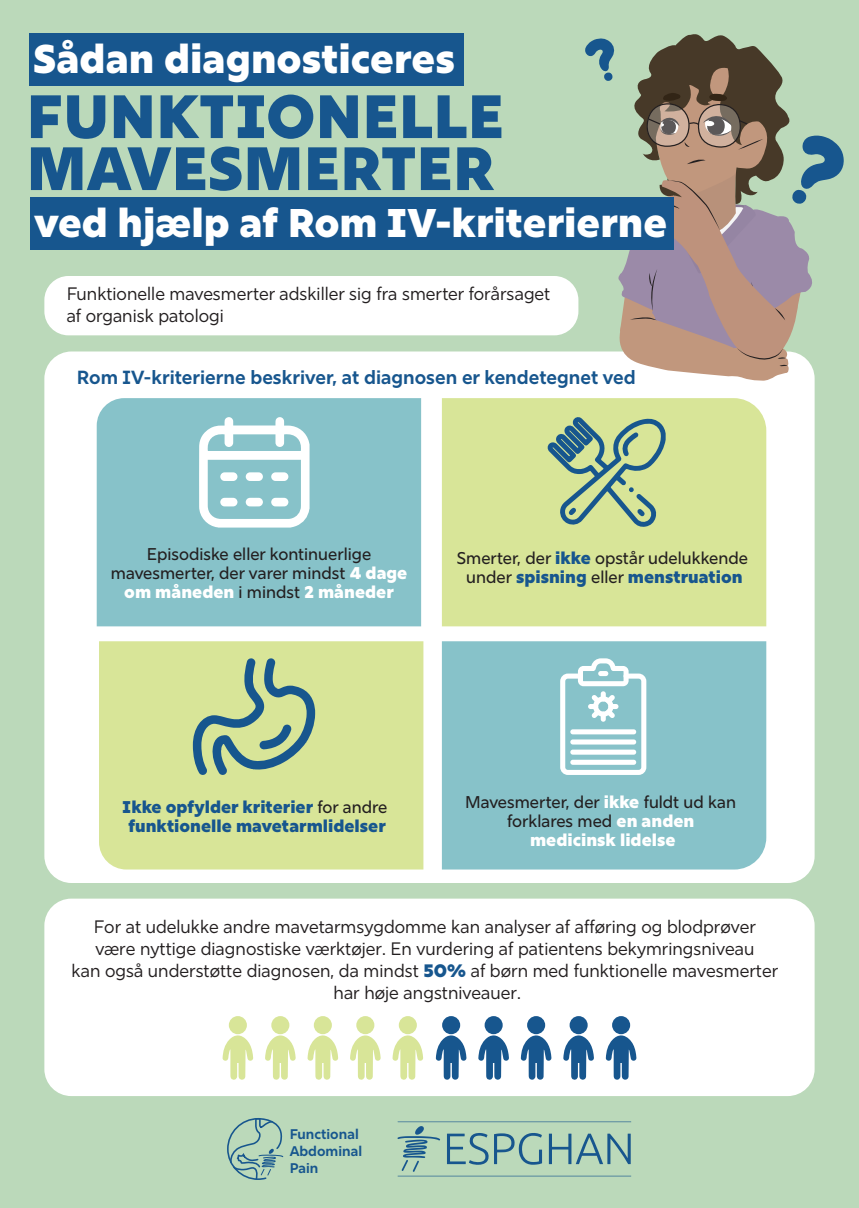
<style>
.page{position:relative;width:859px;height:1208px;background:#bbd9ba}
.page>*{position:absolute;margin:0;border:0;box-sizing:border-box;transform-origin:0 0}
.t1{font:900 61px/52px "Rig Sans";color:#17568e}
.t2{font:900 40px "Rig Sans";color:#fff}
.t3{font:700 19px "Rig Sans";color:#17568e}
.t4{font:18px/22px "Rig Sans";color:#231f20}
.t5{font:500 17px/19px "Rig Sans";color:#231f20;text-align:center}
.t6{font:900 17px/19px "Rig Sans";color:#17568e;text-align:center}
.t7{font:700 14px/16.8px "Rig Sans";color:#17568e}
.s1{font-weight:900;color:#fff}
.s2{font-weight:900;color:#17568e}
.s3{font-weight:500;color:#231f20}
</style>
<div class="page">
<div style="left:44px;top:898px;width:771px;height:198px;background:#fff;border-radius:27px"></div>
<div style="left:44px;top:351px;width:771px;height:532px;background:#fff;border-radius:27px"></div>
<div style="left:97px;top:398px;width:324px;height:228px;background:#87c2c9"></div>
<div style="left:44px;top:276px;width:534px;height:59px;background:#fff;border-radius:24px"></div>
<div style="left:99px;top:641px;width:324px;height:228px;background:#d8e598"></div>
<svg style="left:199px;top:417px;width:111px;height:110px"></svg>
<div style="left:442px;top:398px;width:324px;height:228px;background:#d8e598"></div>
<div style="left:442px;top:641px;width:324px;height:228px;background:#87c2c9"></div>
<svg style="left:547px;top:416px;width:119px;height:111px"></svg>
<svg style="left:193px;top:658px;width:122px;height:117px"></svg>
<svg style="left:560px;top:658px;width:86px;height:117px"></svg>
<div style="left:598px;top:671px;width:10px;height:5px;background:#fff;border-radius:3px"></div>
<svg style="left:222px;top:1035px;width:31px;height:45px"></svg>
<div style="left:229px;top:1016px;width:18px;height:18px;background:#d8e598;border-radius:50%"></div>
<svg style="left:265px;top:1035px;width:31px;height:45px"></svg>
<div style="left:271px;top:1016px;width:18px;height:18px;background:#d8e598;border-radius:50%"></div>
<svg style="left:307px;top:1035px;width:31px;height:45px"></svg>
<div style="left:314px;top:1016px;width:18px;height:18px;background:#d8e598;border-radius:50%"></div>
<svg style="left:350px;top:1035px;width:31px;height:45px"></svg>
<div style="left:356px;top:1016px;width:18px;height:18px;background:#d8e598;border-radius:50%"></div>
<svg style="left:392px;top:1035px;width:31px;height:45px"></svg>
<div style="left:399px;top:1016px;width:18px;height:18px;background:#d8e598;border-radius:50%"></div>
<svg style="left:436px;top:1035px;width:31px;height:45px"></svg>
<div style="left:442px;top:1016px;width:18px;height:18px;background:#17568e;border-radius:50%"></div>
<svg style="left:478px;top:1035px;width:31px;height:45px"></svg>
<div style="left:485px;top:1016px;width:18px;height:18px;background:#17568e;border-radius:50%"></div>
<svg style="left:521px;top:1035px;width:31px;height:45px"></svg>
<div style="left:527px;top:1016px;width:18px;height:18px;background:#17568e;border-radius:50%"></div>
<svg style="left:563px;top:1035px;width:31px;height:45px"></svg>
<div style="left:570px;top:1016px;width:18px;height:18px;background:#17568e;border-radius:50%"></div>
<svg style="left:606px;top:1035px;width:30px;height:45px"></svg>
<div style="left:612px;top:1016px;width:18px;height:18px;background:#17568e;border-radius:50%"></div>
<svg style="left:397px;top:1121px;width:234px;height:55px"></svg>
<svg style="left:227px;top:1118px;width:57px;height:62px"></svg>
<svg style="left:584px;top:34px;width:260px;height:347px"></svg>
<div style="left:29px;top:33px;width:435px;height:53px;background:#17568e"></div>
<div style="left:30px;top:197px;width:643px;height:53px;background:#17568e"></div>
<h2 class="t2" style="left:33px;top:33px;width:423px">Sådan diagnosticeres</h2>
<h1 class="t1" style="left:26px;top:91px;width:479px">FUNKTIONELLE<br>MAVESMERTER</h1>
<h2 class="t2" style="left:34px;top:198px;width:634px">ved hjælp af Rom IV-kriterierne</h2>
<p class="t4" style="left:67px;top:283px;width:485px;line-height:21.6px">Funktionelle mavesmerter adskiller sig fra smerter forårsaget af organisk patologi</p>
<p class="t3" style="left:77px;top:366px;width:560px">Rom IV-kriterierne beskriver, at diagnosen er kendetegnet ved</p>
<p class="t5" style="left:111px;top:544px;width:298px">Episodiske eller kontinuerlige mavesmerter, der varer mindst <span class="s1">4 dage om måneden</span> i mindst <span class="s1">2 måneder</span></p>
<p class="t5" style="left:457px;top:548px;width:293px">Smerter, der <span class="s2">ikke</span> opstår udelukkende under <span class="s2">spisning</span> eller <span class="s2">menstruation</span></p>
<p class="t6" style="left:122px;top:798px;width:267px">Ikke opfylder kriterier <span class="s3">for andre </span>funktionelle mavetarmlidelser</p>
<p class="t5" style="left:465px;top:792px;width:272px">Mavesmerter, der <span class="s1">ikke</span> fuldt ud kan forklares med <span class="s1">en anden medicinsk lidelse</span></p>
<p class="t4" style="left:72px;top:916px;width:708px;text-align:center">For at udelukke andre mavetarmsygdomme kan analyser af afføring og blodprøver være nyttige diagnostiske værktøjer. En vurdering af patientens bekymringsniveau<br>kan også understøtte diagnosen, da mindst <span class="s2">50%</span> af børn med funktionelle mavesmerter har høje angstniveauer.</p>
<p class="t7" style="left:290px;top:1126px;width:74px">Functional<br>Abdominal<br>Pain</p>
</div>
